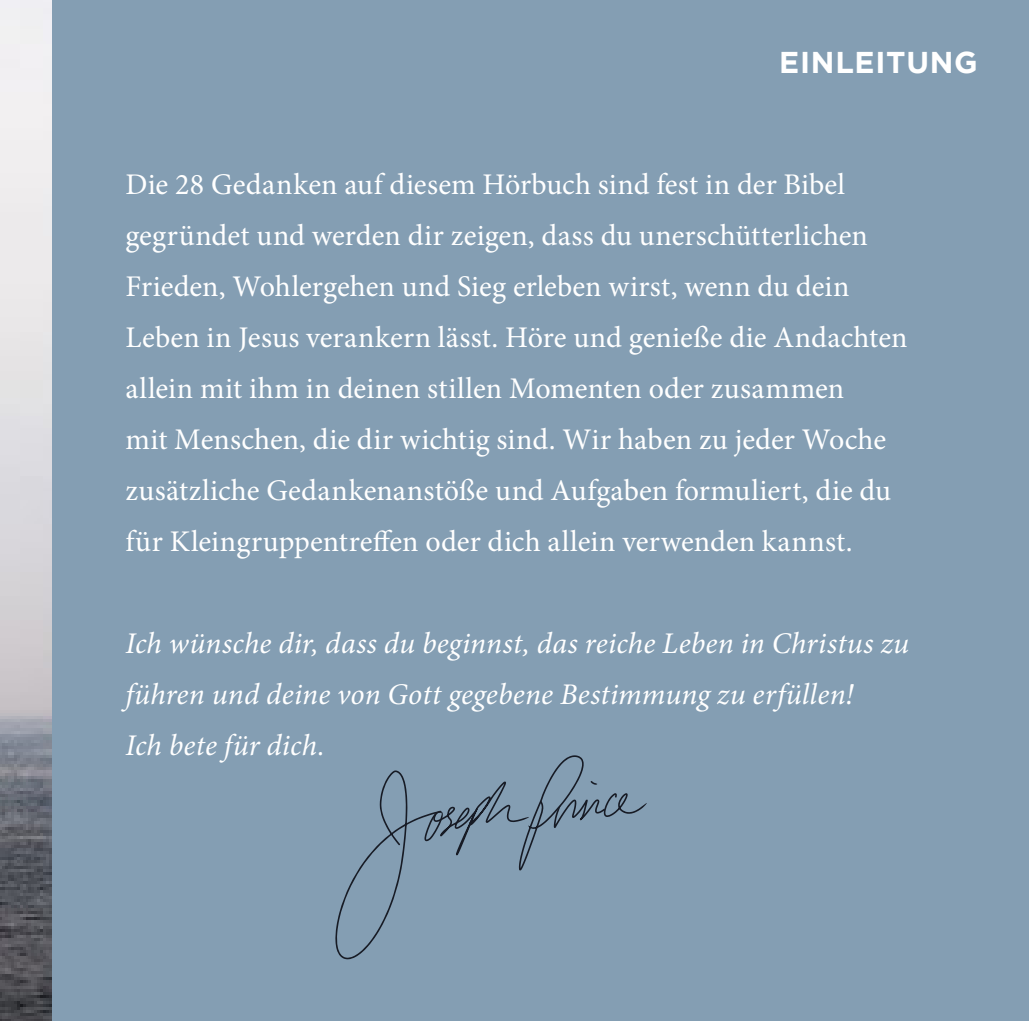
<style>
.page{position:relative;width:1029px;height:1021px;background:#fff}
.page>*{position:absolute;margin:0;border:0;box-sizing:border-box;transform-origin:0 0}
.t1{font:30px/51px "Minion Pro";letter-spacing:.005em;color:#fff}
.t2{font:italic 30px/51px "Minion Pro";letter-spacing:.005em;color:#fff}
.t3{font:700 30px "Gotham";letter-spacing:.025em;color:#fff}
</style>
<div class="page">
<div style="left:0;top:0;width:1029px;height:1020px;background:#849eb3"></div>
<img style="left:0;top:0;width:51px;height:1020px">
<svg style="left:335px;top:755px;width:312px;height:204px"></svg>
<p class="t3" style="left:779px;top:45px;width:200px">EINLEITUNG</p>
<p class="t1" style="left:125px;top:159px;width:784px">Die 28 Gedanken auf diesem Hörbuch sind fest in der Bibel gegründet und werden dir zeigen, dass du unerschütterlichen Frieden, Wohlergehen und Sieg erleben wirst, wenn du dein Leben in Jesus verankern lässt. Höre und genieße die Andachten allein mit ihm in deinen stillen Momenten oder zusammen<br>mit Menschen, die dir wichtig sind. Wir haben zu jeder Woche zusätzliche Gedankenanstöße und Aufgaben formuliert, die du für Kleingruppentreffen oder dich allein verwenden kannst.</p>
<p class="t2" style="left:125px;top:618px;width:785px">Ich wünsche dir, dass du beginnst, das reiche Leben in Christus zu führen und deine von Gott gegebene Bestimmung zu erfüllen!<br>Ich bete für dich.</p>
</div>
